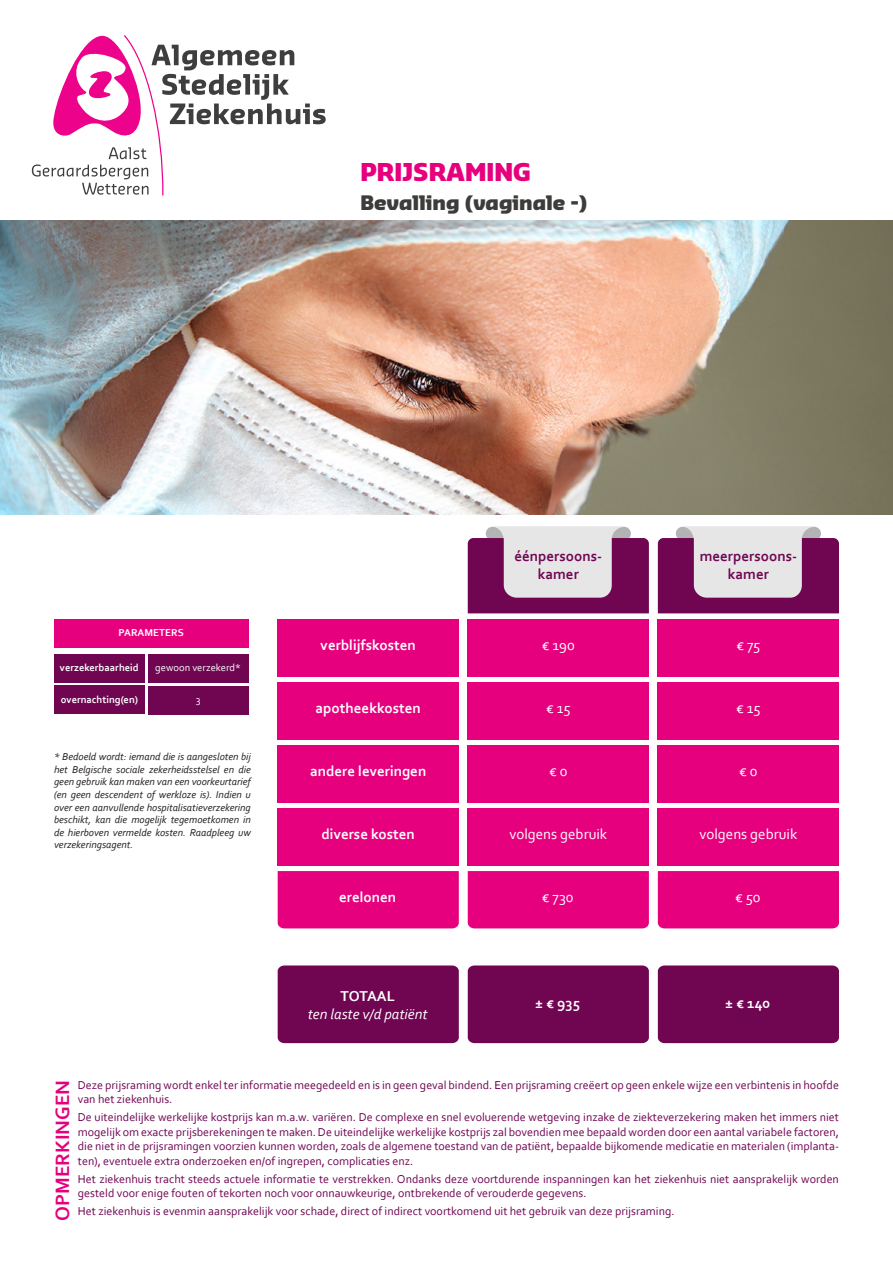
<style>
.page{position:relative;width:893px;height:1263px;background:#fff}
.page>*{position:absolute;margin:0;border:0;box-sizing:border-box;transform-origin:0 0}
.t1{font:900 24px "Sansa Pro";color:#e6007e}
.t2{font:700 20.25px "Corbel";color:#e6007e}
.t3{font:900 19.5px "Sansa Pro";color:#3c3c3b}
.t4{font:700 15px "Corbel";color:#fff}
.t5{font:15px "Corbel";color:#fff}
.t6{font:700 15px "Corbel";color:#700552}
.t7{font:italic 15px "Corbel";color:#fff}
.t8{font:12px/14.4px "Corbel";color:#700552}
.t9{font:italic 10.5px/12.6px "Corbel";color:#231f20;text-align:justify}
.t10{font:700 10.5px "Corbel";color:#fff}
.t11{font:10.5px "Corbel";color:#fff}
</style>
<div class="page">
<img style="left:0;top:220px;width:893px;height:294px">
<svg style="left:32px;top:35px;width:294px;height:161px"></svg>
<div style="left:278px;top:871px;width:181px;height:57px;background:#e6007e"></div>
<div style="left:278px;top:965px;width:181px;height:78px;background:#700552"></div>
<div style="left:278px;top:619px;width:181px;height:57px;background:#e6007e"></div>
<div style="left:278px;top:682px;width:181px;height:57px;background:#e6007e"></div>
<div style="left:278px;top:745px;width:181px;height:57px;background:#e6007e"></div>
<div style="left:278px;top:808px;width:181px;height:57px;background:#e6007e"></div>
<svg style="left:468px;top:527px;width:181px;height:86px;background:#af7da1"></svg>
<div style="left:468px;top:871px;width:181px;height:57px;background:#e6007e"></div>
<div style="left:468px;top:965px;width:181px;height:78px;background:#700552"></div>
<div style="left:468px;top:619px;width:181px;height:57px;background:#e6007e"></div>
<div style="left:468px;top:682px;width:181px;height:57px;background:#e6007e"></div>
<div style="left:468px;top:745px;width:181px;height:57px;background:#e6007e"></div>
<div style="left:468px;top:808px;width:181px;height:57px;background:#e6007e"></div>
<svg style="left:658px;top:527px;width:181px;height:86px;background:#af7da1"></svg>
<div style="left:658px;top:871px;width:181px;height:57px;background:#e6007e"></div>
<div style="left:658px;top:965px;width:181px;height:78px;background:#700552"></div>
<div style="left:658px;top:619px;width:181px;height:57px;background:#e6007e"></div>
<div style="left:658px;top:682px;width:181px;height:57px;background:#e6007e"></div>
<div style="left:658px;top:745px;width:181px;height:57px;background:#e6007e"></div>
<div style="left:658px;top:808px;width:181px;height:57px;background:#e6007e"></div>
<div style="left:54px;top:654px;width:91px;height:29px;background:#700552"></div>
<div style="left:54px;top:686px;width:91px;height:28px;background:#700552"></div>
<div style="left:148px;top:654px;width:100px;height:29px;background:#700552"></div>
<div style="left:148px;top:686px;width:100px;height:28px;background:#700552"></div>
<div style="left:54px;top:619px;width:194px;height:29px;background:#e6007e"></div>
<p class="t1" style="left:360px;top:156px;width:172px">PRIJSRAMING</p>
<p class="t3" style="left:360px;top:189px;width:228px">Bevalling (vaginale -)</p>
<p class="t10" style="left:119px;top:626px;width:67px">PARAMETERS</p>
<p class="t10" style="left:60px;top:661px;width:80px">verzekerbaarheid</p>
<p class="t10" style="left:61px;top:693px;width:79px">overnachting(en)</p>
<p class="t11" style="left:155px;top:661px;width:87px">gewoon verzekerd*</p>
<p class="t11" style="left:196px;top:693px;width:6px">3</p>
<p class="t9" style="left:54px;top:750px;width:198px">* Bedoeld wordt: iemand die is aangesloten bij het Belgische sociale zekerheidsstelsel en die geen gebruik kan maken van een voorkeurtarief (en geen descendent of werkloze is). Indien u over een aanvullende hospitalisatieverzekering beschikt, kan die mogelijk tegemoetkomen in de hierboven vermelde kosten. Raadpleeg uw verzekeringsagent.</p>
<p class="t4" style="left:321px;top:636px;width:97px">verblijfskosten</p>
<p class="t4" style="left:316px;top:699px;width:107px">apotheekkosten</p>
<p class="t4" style="left:310px;top:762px;width:118px">andere leveringen</p>
<p class="t4" style="left:322px;top:825px;width:95px">diverse kosten</p>
<p class="t4" style="left:339px;top:888px;width:59px">erelonen</p>
<p class="t4" style="left:340px;top:987px;width:56px">TOTAAL</p>
<p class="t7" style="left:308px;top:1005px;width:121px">ten laste v/d patiënt</p>
<p class="t6" style="left:515px;top:547px;width:89px">éénpersoons-</p>
<p class="t6" style="left:538px;top:565px;width:43px">kamer</p>
<p class="t5" style="left:542px;top:636px;width:34px">€ 190</p>
<p class="t5" style="left:546px;top:699px;width:26px">€ 15</p>
<p class="t5" style="left:549px;top:762px;width:20px">€ 0</p>
<p class="t5" style="left:509px;top:825px;width:99px">volgens gebruik</p>
<p class="t5" style="left:542px;top:888px;width:33px">€ 730</p>
<p class="t4" style="left:535px;top:994px;width:46px">± € 935</p>
<p class="t6" style="left:700px;top:547px;width:99px">meerpersoons-</p>
<p class="t6" style="left:728px;top:565px;width:43px">kamer</p>
<p class="t5" style="left:736px;top:636px;width:25px">€ 75</p>
<p class="t5" style="left:736px;top:699px;width:26px">€ 15</p>
<p class="t5" style="left:739px;top:762px;width:20px">€ 0</p>
<p class="t5" style="left:699px;top:825px;width:99px">volgens gebruik</p>
<p class="t5" style="left:735px;top:888px;width:27px">€ 50</p>
<p class="t4" style="left:725px;top:994px;width:47px">± € 140</p>
<p class="t2" style="left:50px;top:1221px;width:142px;rotate:-90deg">OPMERKINGEN</p>
<p class="t8" style="left:78px;top:1077px;width:763px">Deze prijsraming wordt enkel ter informatie meegedeeld en is in geen geval bindend. Een prijsraming creëert op geen enkele wijze een verbintenis in hoofde van het ziekenhuis.</p>
<p class="t8" style="left:78px;top:1110px;width:763px;text-align:justify">De uiteindelijke werkelijke kostprijs kan m.a.w. variëren. De complexe en snel evoluerende wetgeving inzake de ziekteverzekering maken het immers niet mogelijk om exacte prijsberekeningen te maken. De uiteindelijke werkelijke kostprijs zal bovendien mee bepaald worden door een aantal variabele factoren, die niet in de prijsramingen voorzien kunnen worden, zoals de algemene toestand van de patiënt, bepaalde bijkomende medicatie en materialen (implanta&shy;ten), eventuele extra onderzoeken en/of ingrepen, complicaties enz.</p>
<p class="t8" style="left:78px;top:1171px;width:763px">Het ziekenhuis tracht steeds actuele informatie te verstrekken. Ondanks deze voortdurende inspanningen kan het ziekenhuis niet aansprakelijk worden gesteld voor enige fouten of tekorten noch voor onnauwkeurige, ontbrekende of verouderde gegevens.</p>
<p class="t8" style="left:78px;top:1203px;width:598px">Het ziekenhuis is evenmin aansprakelijk voor schade, direct of indirect voortkomend uit het gebruik van deze prijsraming.</p>
</div>
